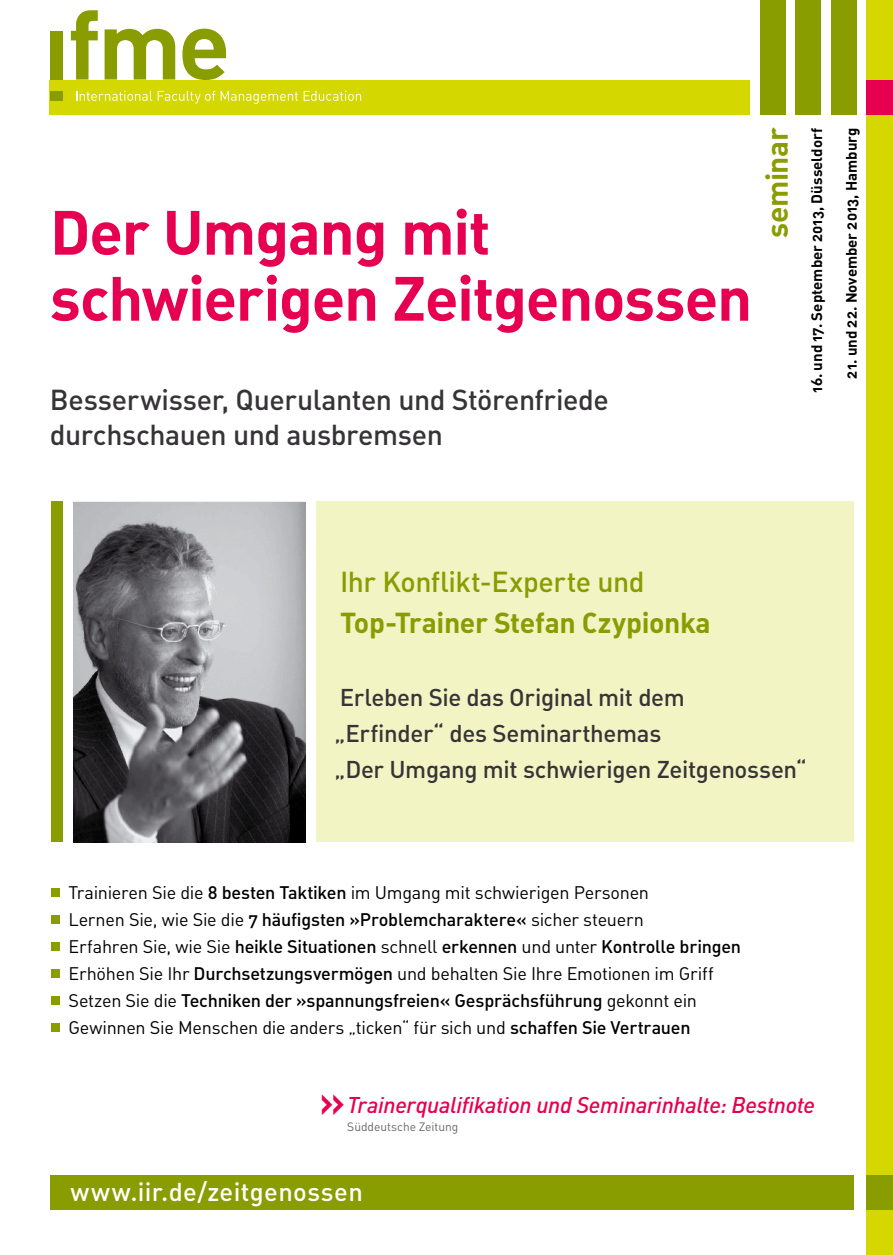
<style>
.page{position:relative;width:893px;height:1255px;background:#fff}
.page>*{position:absolute;margin:0;border:0;box-sizing:border-box;transform-origin:0 0}
.t1{font:61.5px/66px "DIN Bold Alternate";letter-spacing:-.02em;color:#e6004f}
.t2{font:30px "DIN Bold Alternate";letter-spacing:-.015em;color:#899c00}
.t3{font:28.5px/34.8px "DIN Medium Alternate";letter-spacing:-.015em;color:#373437}
.t4{font:28.5px "DIN Bold Alternate";letter-spacing:-.015em;color:#899c00}
.t5{font:28.5px "DIN Medium Alternate";letter-spacing:-.015em;color:#899c00}
.t6{font:25.5px "DIN Medium Alternate";letter-spacing:.015em;color:#fff}
.t7{font:24px/36px "DIN Medium Alternate";letter-spacing:-.015em;color:#373437}
.t8{font:italic 500 22.5px "DIN";letter-spacing:-.015em;color:#e6004f}
.t9{font:18px/27px "DIN Regular Alternate";letter-spacing:-.015em;color:#000}
.t10{font:18px "DIN Medium Alternate";letter-spacing:-.015em;color:#000}
.t11{font:15px "DIN Bold Alternate";color:#000}
.t12{font:12px "DIN Regular Alternate";color:#68676c}
.s1{font-family:"DIN Medium Alternate"}
.s2{font-family:"DIN Regular Alternate"}
.s3{font-family:"DIN Medium Alternate";font-weight:400;font-style:normal;font-size:45px}
</style>
<div class="page">
<div style="left:867px;top:0;width:26px;height:1254px;background:#d4d800"></div>
<div style="left:51px;top:888px;width:9px;height:9px;background:#899c00"></div>
<div style="left:51px;top:915px;width:9px;height:9px;background:#899c00"></div>
<div style="left:51px;top:942px;width:9px;height:9px;background:#899c00"></div>
<div style="left:51px;top:969px;width:9px;height:9px;background:#899c00"></div>
<div style="left:51px;top:996px;width:9px;height:9px;background:#899c00"></div>
<div style="left:51px;top:1023px;width:9px;height:9px;background:#899c00"></div>
<div style="left:316px;top:501px;width:538px;height:341px;background:#f3f4c4"></div>
<div style="left:50px;top:1175px;width:804px;height:34px;background:#899c00"></div>
<div style="left:50px;top:80px;width:700px;height:34px;background:#d4d800"></div>
<div style="left:760px;top:0;width:25px;height:114px;background:#899c00"></div>
<div style="left:795px;top:0;width:26px;height:114px;background:#899c00"></div>
<div style="left:831px;top:0;width:26px;height:114px;background:#899c00"></div>
<svg style="left:76px;top:91px;width:76px;height:10px"></svg>
<svg style="left:158px;top:91px;width:57px;height:13px"></svg>
<svg style="left:221px;top:91px;width:77px;height:13px"></svg>
<svg style="left:304px;top:91px;width:57px;height:10px"></svg>
<div style="left:50px;top:91px;width:13px;height:10px;background:#899c00"></div>
<div style="left:50px;top:31px;width:13px;height:49px;background:#899c00"></div>
<svg style="left:71px;top:10px;width:27px;height:70px"></svg>
<svg style="left:105px;top:29px;width:70px;height:51px"></svg>
<svg style="left:182px;top:29px;width:44px;height:51px"></svg>
<div style="left:867px;top:80px;width:26px;height:34px;background:#e6004f"></div>
<div style="left:867px;top:1175px;width:26px;height:34px;background:#899c00"></div>
<img style="left:73px;top:502px;width:232px;height:340px">
<div style="left:51px;top:501px;width:11px;height:341px;background:#899c00"></div>
<h1 class="t1" style="left:50px;top:197px;width:704px">Der Umgang mit schwierigen Zeitgenossen</h1>
<h3 class="t3" style="left:50px;top:381px;width:560px">Besserwisser, Querulanten und Störenfriede durchschauen und ausbremsen</h3>
<h2 class="t2" style="left:757px;top:238px;width:112px;rotate:-90deg">seminar</h2>
<p class="t11" style="left:807px;top:393px;width:266px;rotate:-90deg">16. und 17. September 2013, Düsseldorf</p>
<p class="t11" style="left:841px;top:378px;width:252px;rotate:-90deg">21. und 22. November 2013, Hamburg</p>
<h3 class="t5" style="left:340px;top:562px;width:306px">Ihr Konflikt-Experte und</h3>
<h3 class="t4" style="left:340px;top:603px;width:372px">Top-Trainer Stefan Czypionka</h3>
<h3 class="t7" style="left:335px;top:678px;width:474px">Erleben Sie das Original mit dem<br>„Erfinder“ des Seminarthemas<br>„Der Umgang mit schwierigen Zeitgenossen“</h3>
<p class="t9" style="left:68px;top:878px;width:582px">Trainieren Sie die <span class="s1">8 besten Taktiken</span> im U mgang mit schwierigen Personen<br>Lernen Sie, wie Sie die <span class="s1">7 häufigsten »Problemcharaktere«</span> sicher steuern</p>
<p class="t10" style="left:68px;top:934px;width:674px"><span class="s2">Erfahren Sie, wie Sie</span> heikle Situationen <span class="s2">schnell</span> erkennen <span class="s2">und unter</span> Kontrolle bringen</p>
<p class="t9" style="left:68px;top:959px;width:647px">Erhöhen Sie Ihr <span class="s1">Durchsetzungsvermögen</span> und behalten Sie Ihre Emotionen im Griff</p>
<p class="t10" style="left:68px;top:988px;width:630px"><span class="s2">Setzen Sie die</span> Techniken der »spannungsfreien« Gesprächsführung <span class="s2">gekonnt ein</span></p>
<p class="t9" style="left:68px;top:1013px;width:624px">Gewinnen Sie Menschen die anders „ticken“ für sich und <span class="s1">schaffen Sie Vertrauen</span></p>
<p class="t8" style="left:319px;top:1091px;width:498px"><span class="s3">»</span>Trainerqualifikation und Seminarinhalte: Bestnote</p>
<p class="t12" style="left:347px;top:1118px;width:113px">Süddeutsche Zeitung</p>
<h3 class="t6" style="left:70px;top:1174px;width:294px">www.iir.de/zeitgenossen</h3>
</div>
